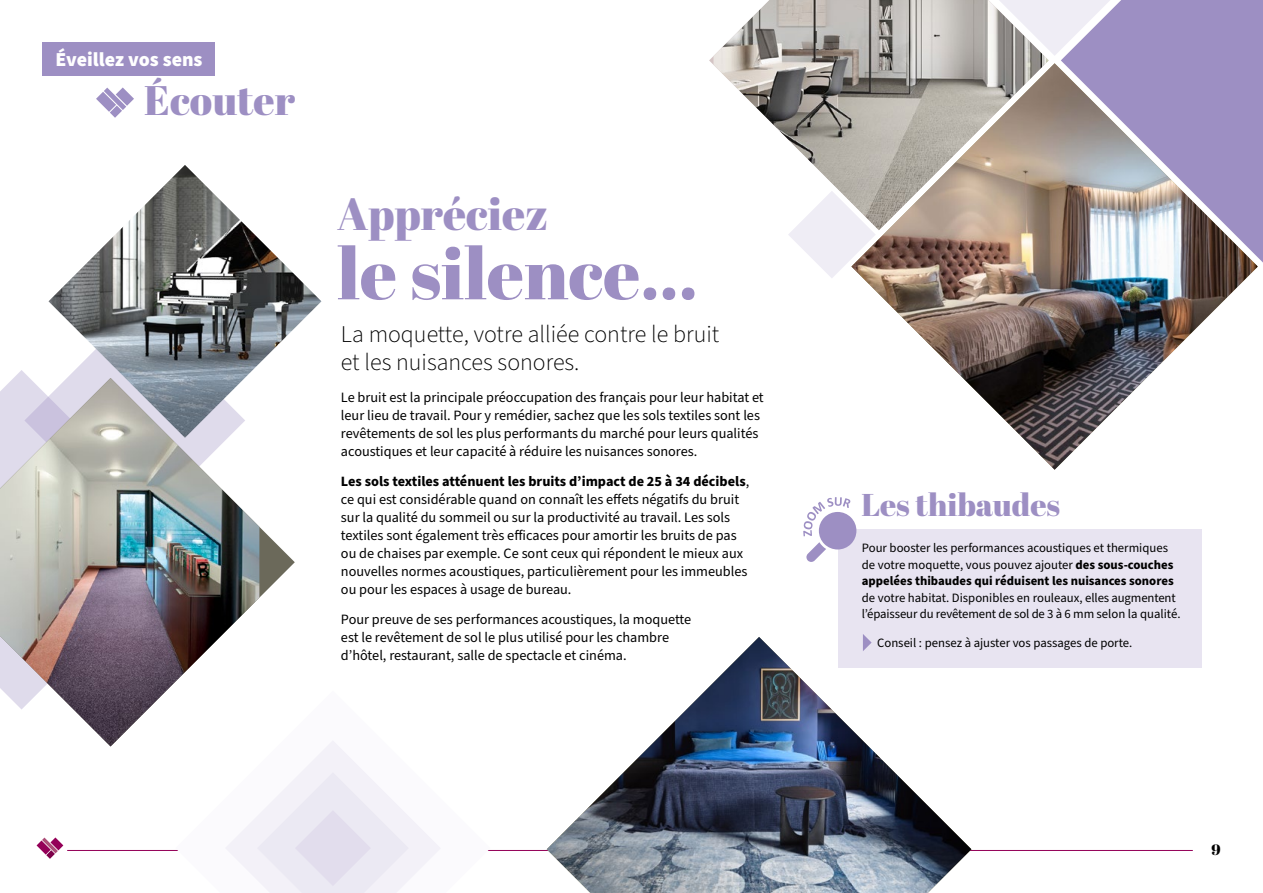
<style>
.page{position:relative;width:1263px;height:893px;background:#fff}
.page>*{position:absolute;margin:0;border:0;box-sizing:border-box;transform-origin:0 0}
.t1{font:72px "Abril Fatface";color:#9d8fc3}
.t2{font:45px "Abril Fatface";color:#9d8fc3}
.t3{font:41.25px "Abril Fatface";color:#9d8fc3}
.t4{font:31.5px "Abril Fatface";color:#9d8fc3}
.t5{font:300 24px/28.5px "Source Sans Pro";color:#000}
.t6{font:900 19.8px "Source Sans Pro";color:#fff}
.t7{font:15px "Abril Fatface";color:#000}
.t8{font:14.25px/18px "Source Sans Pro";color:#000}
.t9{font:12.75px/16.5px "Source Sans Pro";color:#000}
.s1{font-weight:700}
</style>
<div class="page">
<svg style="left:37px;top:837px;width:26px;height:22px"></svg>
<hr style="left:67px;top:850px;width:1126px;height:1px;background:#940058">
<svg style="left:788px;top:230px;width:63px;height:48px"></svg>
<svg style="left:1049px;top:0;width:12px;height:56px"></svg>
<img style="left:713px;top:0;width:336px;height:230px">
<img style="left:851px;top:63px;width:407px;height:407px">
<svg style="left:1061px;top:0;width:202px;height:263px;background:#a69cb9"></svg>
<img style="left:49px;top:165px;width:272px;height:213px">
<svg style="left:259px;top:526px;width:36px;height:72px"></svg>
<img style="left:0;top:378px;width:259px;height:368px">
<img style="left:547px;top:637px;width:424px;height:256px">
<svg style="left:96px;top:87px;width:38px;height:31px"></svg>
<div style="left:43px;top:43px;width:172px;height:33px;background:#9d8fc3"></div>
<svg style="left:175px;top:691px;width:314px;height:160px"></svg>
<svg style="left:225px;top:740px;width:216px;height:153px"></svg>
<div style="left:838px;top:529px;width:363px;height:139px;background:#e8e4f1"></div>
<svg style="left:863px;top:634px;width:8px;height:17px"></svg>
<svg style="left:803px;top:497px;width:53px;height:65px"></svg>
<h3 class="t6" style="left:55px;top:46px;width:149px">Éveillez vos sens</h3>
<h3 class="t3" style="left:144px;top:71px;width:152px">Écouter</h3>
<h2 class="t2" style="left:337px;top:183px;width:213px">Appréciez</h2>
<h1 class="t1" style="left:337px;top:223px;width:362px">le silence…</h1>
<h3 class="t5" style="left:341px;top:320px;width:380px">La moquette, votre alliée contre le bruit et les nuisances sonores.</h3>
<p class="t8" style="left:341px;top:389px;width:424px">Le bruit est la principale préoccupation des français pour leur habitat et leur lieu de travail. Pour y remédier, sachez que les sols textiles sont les revêtements de sol les plus performants du marché pour leurs qualités acoustiques et leur capacité à réduire les nuisances sonores.</p>
<p class="t8" style="left:341px;top:473px;width:410px"><span class="s1">Les sols textiles atténuent les bruits d’impact de 25 à 34 décibels</span>, ce qui est considérable quand on connaît les effets négatifs du bruit sur la qualité du sommeil ou sur la productivité au travail. Les sols textiles sont également très efficaces pour amortir les bruits de pas ou de chaises par exemple. Ce sont ceux qui répondent le mieux aux nouvelles normes acoustiques, particulièrement pour les immeubles ou pour les espaces à usage de bureau.</p>
<p class="t8" style="left:341px;top:611px;width:352px">Pour preuve de ses performances acoustiques, la moquette est le revêtement de sol le plus utilisé pour les chambre d’hôtel, restaurant, salle de spectacle et cinéma.</p>
<h3 class="t4" style="left:861px;top:483px;width:200px">Les thibaudes</h3>
<p class="t9" style="left:862px;top:540px;width:313px">Pour booster les performances acoustiques et thermiques de votre moquette, vous pouvez ajouter <span class="s1">des sous-couches appelées thibaudes qui réduisent les nuisances sonores</span></p>
<p class="t9" style="left:862px;top:590px;width:320px">de votre habitat. Disponibles en rouleaux, elles augmentent l’épaisseur du revêtement de sol de 3 à 6 mm selon la qualité.</p>
<p class="t9" style="left:877px;top:635px;width:257px">Conseil : pensez à ajuster vos passages de porte.</p>
<p class="t7" style="left:1211px;top:839px;width:11px">9</p>
</div>
